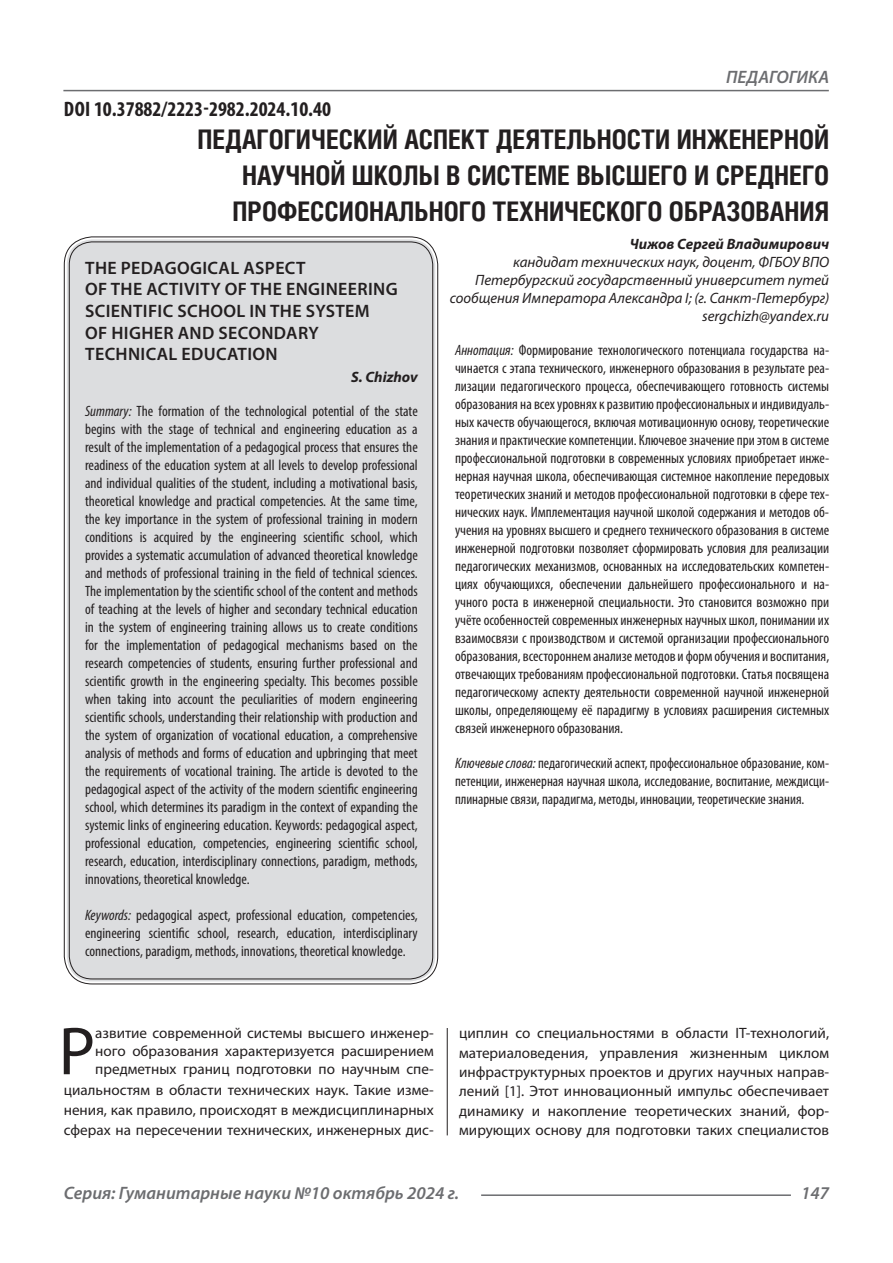
<style>
.page{position:relative;width:893px;height:1263px;background:#fff}
.page>*{position:absolute;margin:0;border:0;box-sizing:border-box;transform-origin:0 0}
.Статья_текст_первый{font:68.4px "Myriad Pro";color:#231f20}
.Статья_название{font:700 27px/36px "Helios Cond C";color:#231f20;text-align:right}
.ДОИ{font:700 condensed 21px "Myriad Pro";color:#231f20}
.Статья_название_англ{font:600 18px/21.6px "Myriad Pro";letter-spacing:.02em;color:#231f20}
.t1{font:italic 600 18px "Myriad Pro";color:#6c6d70}
.Статья_аннотация_анг{font:condensed 15px/18px "Myriad Pro";color:#231f20;text-align:justify}
.Статья_аннотация_тек{font:condensed 15px/18px "Myriad Pro";color:#231f20;text-align:justify}
.Статья_текст_первый-2{font:15px/19.4px "Myriad Pro";color:#231f20;text-align:justify}
.Статья_автор_инфо{font:italic 15px/18px "Myriad Pro";color:#231f20;text-align:right}
.Статья_автор_фио_рус{font:italic 700 15px "Myriad Pro";color:#231f20}
.Статья_автор_англ{font:italic 700 15px "Myriad Pro";color:#231f20}
.s1{font-style:italic}
</style>
<div class="page">
<hr style="left:447px;top:128px;width:1px;height:1007px;background:#231f20">
<hr style="left:63px;top:90px;width:766px;height:1px;background:#6c6d70">
<hr style="left:481px;top:1194px;width:310px;height:2px;background:#6c6d70">
<div style="left:440px;top:108px;width:12px;height:920px;background:#fff"></div>
<div style="left:67px;top:239px;width:368px;height:742px;background:#dcdddf;border-radius:26px"></div>
<p class="t1" style="left:726px;top:66px;width:104px">ПЕДАГОГИКА</p>
<p class="Статья_название" style="left:198px;top:121px;width:633px">ПЕДАГОГИЧЕСКИЙ АСПЕКТ ДЕЯТЕЛЬНОСТИ ИНЖЕНЕРНОЙ<br>НАУЧНОЙ ШКОЛЫ В СИСТЕМЕ ВЫСШЕГО И СРЕДНЕГО<br>ПРОФЕССИОНАЛЬНОГО ТЕХНИЧЕСКОГО ОБРАЗОВАНИЯ</p>
<p class="Статья_автор_фио_рус" style="left:630px;top:235px;width:201px">Чижов Сергей Владимирович</p>
<p class="Статья_автор_инфо" style="left:450px;top:253px;width:381px">кандидат технических наук, доцент, ФГБОУ ВПО<br>Петербургский государственный университет путей сообщения Императора Александра I; (г. Санкт-Петербург)</p>
<p class="Статья_автор_инфо" style="left:702px;top:307px;width:129px">sergchizh@yandex.ru</p>
<p class="Статья_аннотация_тек" style="left:455px;top:340px;width:376px"><span class="s1">Аннотация:</span> Формирование технологического потенциала государства на&shy;чинается с этапа технического, инженерного образования в результате реа&shy;лизации педагогического процесса, обеспечивающего готовность системы образования на всех уровнях к развитию профессиональных и индивидуаль&shy;ных качеств обучающегося, включая мотивационную основу, теоретические знания и практические компетенции. Ключевое значение при этом в системе профессиональной подготовки в современных условиях приобретает инже&shy;нерная научная школа, обеспечивающая системное накопление передовых теоретических знаний и методов профессиональной подготовки в сфере тех&shy;нических наук. Имплементация научной школой содержания и методов об&shy;учения на уровнях высшего и среднего технического образования в системе инженерной подготовки позволяет сформировать условия для реализации педагогических механизмов, основанных на исследовательских компетен&shy;циях обучающихся, обеспечении дальнейшего профессионального и на&shy;учного роста в инженерной специальности. Это становится возможно при учёте особенностей современных инженерных научных школ, понимании их взаимосвязи с производством и системой организации профессионального образования, всестороннем анализе методов и форм обучения и воспитания, отвечающих требованиям профессиональной подготовки. Статья посвящена педагогическому аспекту деятельности современной научной инженерной школы, определяющему её парадигму в условиях расширения системных связей инженерного образования.</p>
<p class="Статья_аннотация_тек" style="left:455px;top:754px;width:376px"><span class="s1">Ключевые слова:</span> педагогический аспект, профессиональное образование, ком&shy;петенции, инженерная научная школа, исследование, воспитание, междисци&shy;плинарные связи, парадигма, методы, инновации, теоретические знания.</p>
<p class="ДОИ" style="left:64px;top:96px;width:269px">DOI 10.37882/2223-2982.2024.10.40</p>
<p class="Статья_название_англ" style="left:85px;top:256px;width:222px">THE PEDAGOGICAL ASPECT</p>
<p class="Статья_название_англ" style="left:85px;top:278px;width:314px">OF THE ACTIVITY OF THE ENGINEERING<br>SCIENTIFIC SCHOOL IN THE SYSTEM</p>
<p class="Статья_название_англ" style="left:85px;top:321px;width:235px">OF HIGHER AND SECONDARY</p>
<p class="Статья_название_англ" style="left:85px;top:343px;width:194px">TECHNICAL EDUCATION</p>
<p class="Статья_автор_англ" style="left:351px;top:367px;width:68px">S. Chizhov</p>
<p class="Статья_аннотация_анг" style="left:85px;top:402px;width:334px"><span class="s1">Summary:</span> The formation of the technological potential of the state begins with the stage of technical and engineering education as a result of the implementation of a pedagogical process that ensures the readiness of the education system at all levels to develop professional and individual qualities of the student, including a motivational basis, theoretical knowledge and practical competencies. At the same time, the key importance in the system of professional training in modern conditions is acquired by the engineering scientific school, which provides a systematic accumulation of advanced theoretical knowledge and methods of professional training in the field of technical sciences.<br>The implementation by the scientific school of the content and methods of teaching at the levels of higher and secondary technical education in the system of engineering training allows us to create conditions for the implementation of pedagogical mechanisms based on the research competencies of students, ensuring further professional and scientific growth in the engineering specialty. This becomes possible when taking into account the peculiarities of modern engineering scientific schools, understanding their relationship with production and the system of organization of vocational education, a comprehensive analysis of methods and forms of education and upbringing that meet the requirements of vocational training. The article is devoted to the pedagogical aspect of the activity of the modern scientific engineering school, which determines its paradigm in the context of expanding the systemic links of engineering education. Keywords: pedagogical aspect, professional education, competencies, engineering scientific school, research, education, interdisciplinary connections, paradigm, methods, innovations, theoretical knowledge.</p>
<p class="Статья_аннотация_анг" style="left:85px;top:906px;width:334px"><span class="s1">Keywords:</span> pedagogical aspect, professional education, competencies, engineering scientific school, research, education, interdisciplinary connections, paradigm, methods, innovations, theoretical knowledge.</p>
<p class="Статья_текст_первый" style="left:59px;top:1009px;width:38px">Р</p>
<p class="Статья_текст_первый-2" style="left:95px;top:1024px;width:340px;line-height:18px">азвитие современной системы высшего инженер&shy;ного образования характеризуется расширением предметных границ подготовки по научным спе-</p>
<p class="Статья_текст_первый-2" style="left:64px;top:1079px;width:371px;line-height:20.4px">циальностям в области технических наук. Такие изме&shy;нения, как правило, происходят в междисциплинарных сферах на пересечении технических, инженерных дис-</p>
<p class="Статья_текст_первый-2" style="left:459px;top:1023px;width:371px">циплин со специальностями в области IT-технологий, материаловедения, управления жизненным циклом инфраструктурных проектов и других научных направ&shy;лений [1]. Этот инновационный импульс обеспечивает динамику и накопление теоретических знаний, фор&shy;мирующих основу для подготовки таких специалистов</p>
<p class="t1" style="left:64px;top:1182px;width:397px">Серия: Гуманитарные науки №10 октябрь 2024 г.</p>
<p class="t1" style="left:801px;top:1182px;width:30px">147</p>
</div>
